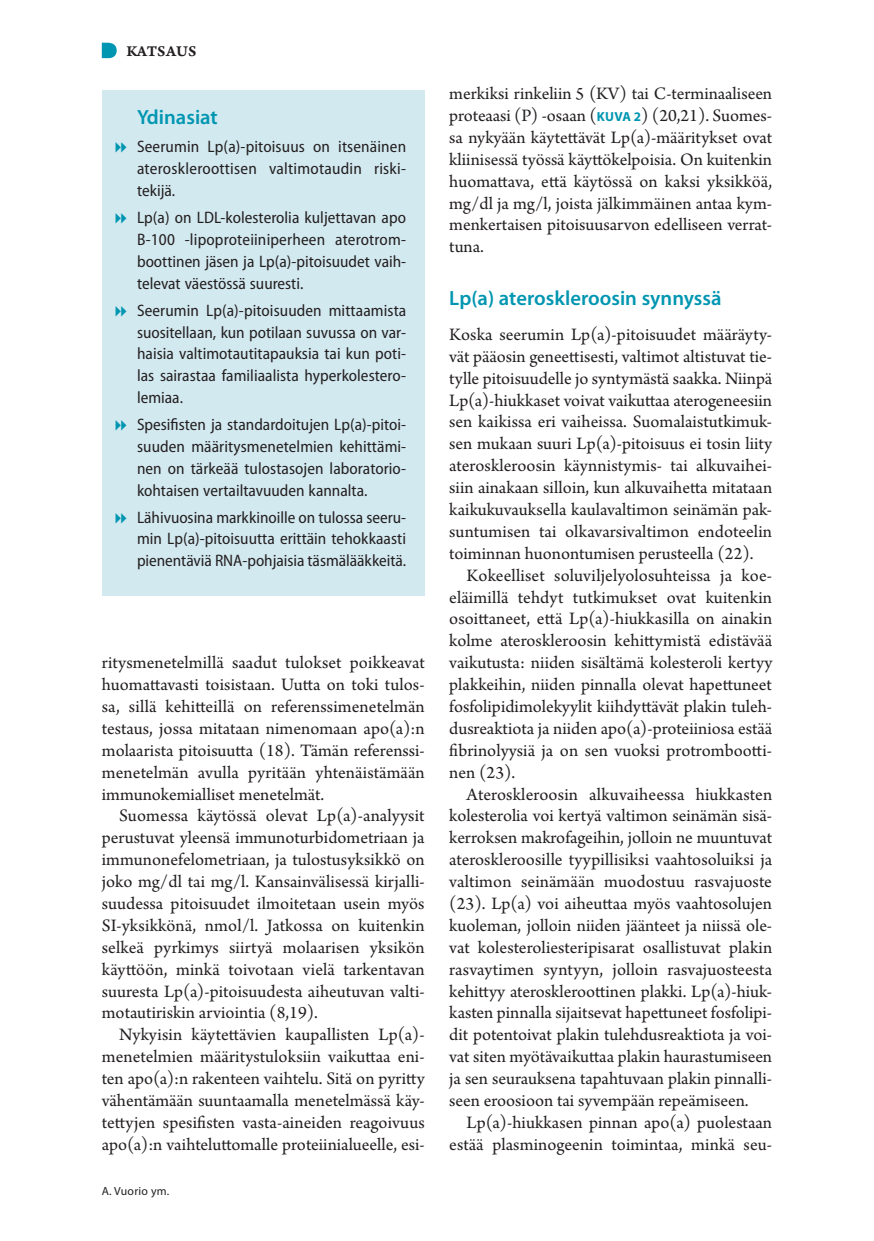
<style>
.page{position:relative;width:874px;height:1241px;background:#fff}
.page>*{position:absolute;margin:0;border:0;box-sizing:border-box;transform-origin:0 0}
.v1{font:600 20.65px "Myriad Pro";color:#0096b1}
.ydinasiat_otsikko_tu{font:600 20.65px "Myriad Pro";color:#0096b1}
.l_ei_sis{font:18.38px/21.9px "Arno Pro";color:#231f20;text-align:justify}
.t1{font:semi-condensed 16.62px/21.9px "Myriad Pro";color:#231f20;text-align:justify}
.vinj{font:15.75px "Arno Pro Smbd Caption";letter-spacing:.005em;color:#231f20}
.Ala{font:11.9px "Myriad Pro";letter-spacing:.02em;color:#231f20}
.s1{font-family:"Myriad Pro";font-weight:700;font-size:13.12px;color:#0096b1}
</style>
<div class="page">
<svg style="left:102px;top:43px;width:15px;height:15px"></svg>
<div style="left:102px;top:90px;width:322px;height:505px;background:#d3e9f0"></div>
<p class="vinj" style="left:126px;top:41px;width:71px">KATSAUS</p>
<p class="ydinasiat_otsikko_tu" style="left:137px;top:104px;width:82px">Ydinasiat</p>
<p class="t1" style="left:137px;top:136px;width:270px">Seerumin Lp(a)-pitoisuus on itsenäinen ateroskleroottisen valtimotaudin riski&shy;tekijä.</p>
<p class="t1" style="left:137px;top:206px;width:270px">Lp(a) on LDL-kolesterolia kuljettavan apo B-100 ‑lipoproteiiniperheen aterotrom&shy;boottinen jäsen ja Lp(a)-pitoisuudet vaih&shy;televat väestössä suuresti.</p>
<p class="t1" style="left:137px;top:299px;width:271px">Seerumin Lp(a)-pitoisuuden mittaamista suositellaan, kun potilaan suvussa on var&shy;haisia valtimotautitapauksia tai kun poti&shy;las sairastaa familiaalista hyperkolestero&shy;lemiaa.</p>
<p class="t1" style="left:137px;top:413px;width:270px">Spesifisten ja standardoitujen Lp(a)-pitoi&shy;suuden määritysmenetelmien kehittämi&shy;nen on tärkeää tulostasojen laboratorio&shy;kohtaisen vertailtavuuden kannalta.</p>
<p class="t1" style="left:137px;top:505px;width:270px">Lähivuosina markkinoille on tulossa seeru&shy;min Lp(a)-pitoisuutta erittäin tehokkaasti pienentäviä RNA-pohjaisia täsmälääkkeitä.</p>
<p class="l_ei_sis" style="left:102px;top:652px;width:324px">ritysmenetelmillä saadut tulokset poikkeavat huomattavasti toisistaan. Uutta on toki tulos&shy;sa, sillä kehitteillä on referenssimenetelmän testaus, jossa mitataan nimenomaan apo(a):n molaarista pitoisuutta (18). Tämän referenssi&shy;menetelmän avulla pyritään yhtenäistämään immunokemialliset menetelmät.</p>
<p class="l_ei_sis" style="left:102px;top:805px;width:324px;text-indent:17px">Suomessa käytössä olevat Lp(a)-analyysit perustuvat yleensä immunoturbidometriaan ja immunonefelometriaan, ja tulostusyksikkö on joko mg/dl tai mg/l. Kansainvälisessä kirjalli&shy;suudessa pitoisuudet ilmoitetaan usein myös SI-yksikkönä, nmol/l. Jatkossa on kuitenkin selkeä pyrkimys siirtyä molaarisen yksikön käyttöön, minkä toivotaan vielä tarkentavan suuresta Lp(a)-pitoisuudesta aiheutuvan valti&shy;motautiriskin arviointia (8,19).</p>
<p class="l_ei_sis" style="left:102px;top:1024px;width:324px;text-indent:17px">Nykyisin käytettävien kaupallisten Lp(a)- menetelmien määritystuloksiin vaikuttaa eni&shy;ten apo(a):n rakenteen vaihtelu. Sitä on pyritty vähentämään suuntaamalla menetelmässä käy&shy;tettyjen spesifisten vasta-aineiden reagoivuus apo(a):n vaihteluttomalle proteiinialueelle, esi-</p>
<p class="Ala" style="left:102px;top:1183px;width:69px">A. Vuorio ym.</p>
<p class="l_ei_sis" style="left:449px;top:84px;width:324px">merkiksi rinkeliin 5 (KV) tai C-terminaaliseen proteaasi (P) ‑osaan (<span class="s1">KUVA 2</span>) (20,21). Suomes&shy;sa nykyään käytettävät Lp(a)-määritykset ovat kliinisessä työssä käyttökelpoisia. On kuitenkin huomattava, että käytössä on kaksi yksikköä, mg/dl ja mg/l, joista jälkimmäinen antaa kym&shy;menkertaisen pitoisuusarvon edelliseen verrat&shy;tuna.</p>
<p class="v1" style="left:449px;top:285px;width:273px">Lp(a) ateroskleroosin synnyssä</p>
<p class="l_ei_sis" style="left:449px;top:324px;width:324px">Koska seerumin Lp(a)-pitoisuudet määräyty&shy;vät pääosin geneettisesti, valtimot altistuvat tie&shy;tylle pitoisuudelle jo syntymästä saakka. Niinpä Lp(a)-hiukkaset voivat vaikuttaa aterogeneesiin sen kaikissa eri vaiheissa. Suomalaistutkimuk&shy;sen mukaan suuri Lp(a)-pitoisuus ei tosin liity ateroskleroosin käynnistymis- tai alkuvaihei&shy;siin ainakaan silloin, kun alkuvaihetta mitataan kaikukuvauksella kaulavaltimon seinämän pak&shy;suntumisen tai olkavarsivaltimon endoteelin toiminnan huonontumisen perusteella (22).</p>
<p class="l_ei_sis" style="left:449px;top:565px;width:324px;text-indent:17px">Kokeelliset soluviljelyolosuhteissa ja koe&shy;eläimillä tehdyt tutkimukset ovat kuitenkin osoittaneet, että Lp(a)-hiukkasilla on ainakin kolme ateroskleroosin kehittymistä edistävää vaikutusta: niiden sisältämä kolesteroli kertyy plakkeihin, niiden pinnalla olevat hapettuneet fosfolipidimolekyylit kiihdyttävät plakin tuleh&shy;dusreaktiota ja niiden apo(a)-proteiiniosa estää fibrinolyysiä ja on sen vuoksi protrombootti&shy;nen (23).</p>
<p class="l_ei_sis" style="left:449px;top:784px;width:324px;text-indent:17px">Ateroskleroosin alkuvaiheessa hiukkasten kolesterolia voi kertyä valtimon seinämän sisä&shy;kerroksen makrofageihin, jolloin ne muuntuvat ateroskleroosille tyypillisiksi vaahtosoluiksi ja valtimon seinämään muodostuu rasvajuoste (23). Lp(a) voi aiheuttaa myös vaahtosolujen kuoleman, jolloin niiden jäänteet ja niissä ole&shy;vat kolesteroliesteripisarat osallistuvat plakin rasvaytimen syntyyn, jolloin rasvajuosteesta kehittyy ateroskleroottinen plakki. Lp(a)-hiuk&shy;kasten pinnalla sijaitsevat hapettuneet fosfolipi&shy;dit potentoivat plakin tulehdusreaktiota ja voi&shy;vat siten myötävaikuttaa plakin haurastumiseen ja sen seurauksena tapahtuvaan plakin pinnalli&shy;seen eroosioon tai syvempään repeämiseen.</p>
<p class="l_ei_sis" style="left:449px;top:1112px;width:324px;text-align:right">Lp(a)-hiukkasen pinnan apo(a) puolestaan estää plasminogeenin toimintaa, minkä seu-</p>
</div>
